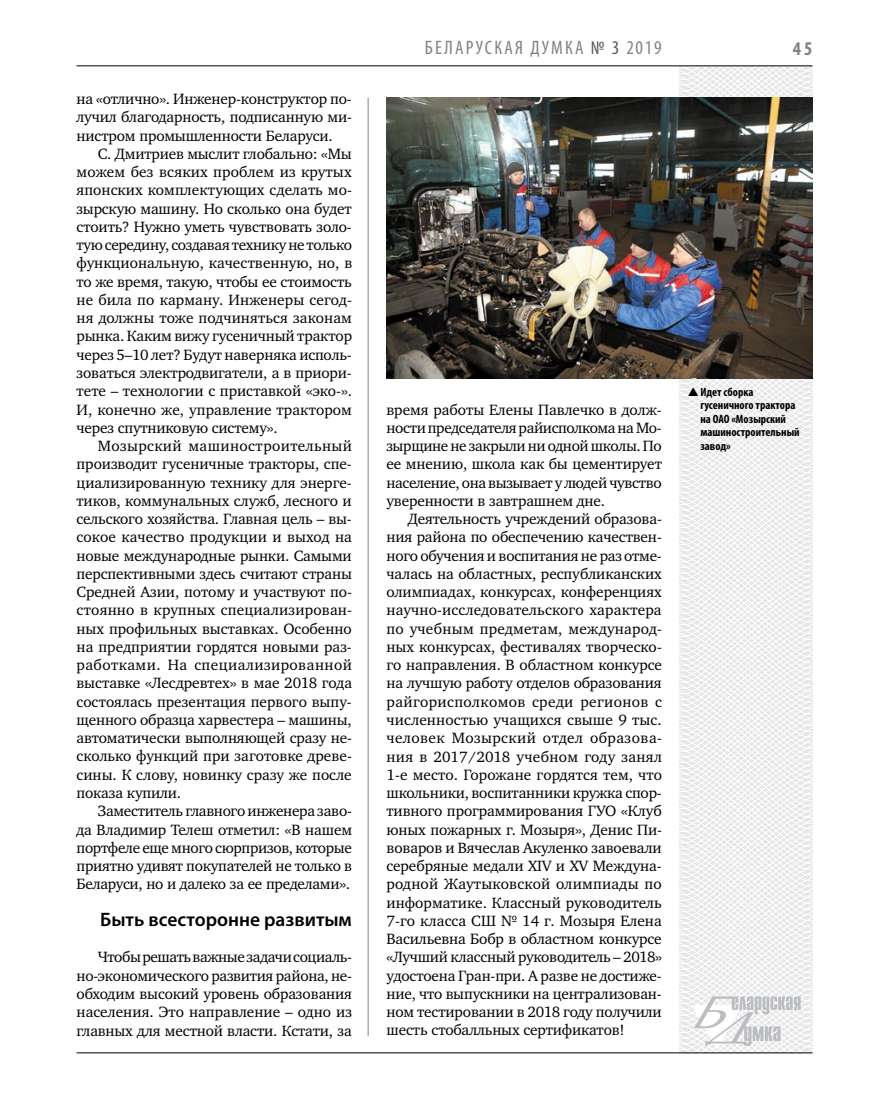
<style>
.page{position:relative;width:872px;height:1106px;background:#fff}
.page>*{position:absolute;margin:0;border:0;box-sizing:border-box;transform-origin:0 0}
.t1{font:600 19.5px "Myriad Pro";color:#000}
.t2{font:condensed 19.5px "Myriad Pro";letter-spacing:.11em;color:#808285}
.t3{font:700 condensed 19.5px "Myriad Pro";color:#808285}
.t4{font:15.3px/18.3px "Charter C";letter-spacing:-.01em;color:#000;text-align:justify}
.t5{font:700 condensed 12px/13.5px "Myriad Pro";color:#000}
.s1{color:#58595b}
</style>
<div class="page">
<hr style="left:368px;top:98px;width:1px;height:938px;background:#808285">
<svg style="left:621px;top:65px;width:192px;height:989px"></svg>
<svg style="left:691px;top:996px;width:109px;height:53px"></svg>
<hr style="left:77px;top:65px;width:735px;height:1px;background:#000">
<hr style="left:77px;top:1052px;width:735px;height:1px;background:#000">
<img style="left:386px;top:97px;width:426px;height:281px">
<svg style="left:688px;top:387px;width:10px;height:9px"></svg>
<p class="t4" style="left:77px;top:90px;width:277px">на «отлично». Инженер-конструктор по&shy;лучил благодарность, подписанную ми&shy;нистром промышленности Беларуси.</p>
<p class="t4" style="left:77px;top:145px;width:277px;text-indent:21px">С. Дмитриев мыслит глобально: «Мы можем без всяких проблем из крутых японских комплектующих сделать мо&shy;зырскую машину. Но сколько она будет стоить? Нужно уметь чувствовать золо&shy;тую середину, создавая технику не только функциональную, качественную, но, в то же время, такую, чтобы ее стоимость не била по карману. Инженеры сегод&shy;ня должны тоже подчиняться законам рынка. Каким вижу гусеничный трактор через 5–10 лет? Будут наверняка исполь&shy;зоваться электродвигатели, а в приори&shy;тете – технологии с приставкой «эко-».<br>И, конечно же, управление трактором через спутниковую систему».</p>
<p class="t4" style="left:77px;top:437px;width:277px;text-indent:21px">Мозырский машиностроительный производит гусеничные тракторы, спе&shy;циализированную технику для энерге&shy;тиков, коммунальных служб, лесного и сельского хозяйства. Главная цель – вы&shy;сокое качество продукции и выход на новые международные рынки. Самыми перспективными здесь считают страны Средней Азии, потому и участвуют по&shy;стоянно в крупных специализирован&shy;ных профильных выставках. Особенно на предприятии гордятся новыми раз&shy;работками. На специализированной выставке «Лесдревтех» в мае 2018 года состоялась презентация первого выпу&shy;щенного образца харвестера – машины, автоматически выполняющей сразу не&shy;сколько функций при заготовке древе&shy;сины. К слову, новинку сразу же после показа купили.</p>
<p class="t4" style="left:77px;top:802px;width:277px;text-indent:21px">Заместитель главного инженера заво&shy;да Владимир Телеш отметил: «В нашем портфеле еще много сюрпризов, которые приятно удивят покупателей не только в Беларуси, но и далеко за ее пределами».</p>
<p class="t1" style="left:100px;top:907px;width:253px">Быть всесторонне развитым</p>
<p class="t4" style="left:77px;top:948px;width:277px;text-indent:21px">Чтобы решать важные задачи социаль&shy;но-экономического развития района, не&shy;обходим высокий уровень образования населения. Это направление – одно из главных для местной власти. Кстати, за</p>
<p class="t2" style="left:425px;top:36px;width:129px">БЕЛАРУСКА Я ДУМКА</p>
<p class="t2" style="left:591px;top:36px;width:72px"><span class="s1">№ 3</span> 2019</p>
<p class="t3" style="left:793px;top:37px;width:21px">45</p>
<p class="t4" style="left:386px;top:400px;width:277px">время работы Елены Павлечко в долж&shy;ности председателя райисполкома на Мо&shy;зырщине не закрыли ни одной школы. По ее мнению, школа как бы цементирует население, она вызывает у людей чувство уверенности в завтрашнем дне.</p>
<p class="t4" style="left:386px;top:510px;width:277px;text-indent:21px">Деятельность учреждений образова&shy;ния района по обеспечению качествен&shy;ного обучения и воспитания не раз отме&shy;чалась на областных, республиканских олимпиадах, конкурсах, конференциях научно-исследовательского характера по учебным предметам, международ&shy;ных конкурсах, фестивалях творческо&shy;го направления. В областном конкурсе на лучшую работу отделов образования райгорисполкомов среди регионов с численностью учащихся свыше 9 тыс. человек Мозырский отдел образова&shy;ния в 2017/2018 учебном году занял 1-е место. Горожане гордятся тем, что школьники, воспитанники кружка спор&shy;тивного программирования ГУО «Клуб юных пожарных г. Мозыря», Денис Пи&shy;воваров и Вячеслав Акуленко завоевали серебряные медали XIV и XV Междуна&shy;родной Жаутыковской олимпиады по информатике. Классный руководитель 7-го класса СШ № 14 г. Мозыря Елена Васильевна Бобр в областном конкурсе «Лучший классный руководитель – 2018» удостоена Гран-при. А разве не достиже&shy;ние, что выпускники на централизован&shy;ном тестировании в 2018 году получили шесть стобалльных сертификатов!</p>
<p class="t5" style="left:700px;top:385px;width:101px">Идет сборка гусеничного трактора на ОАО «Мозырский машиностроительный завод»</p>
</div>
